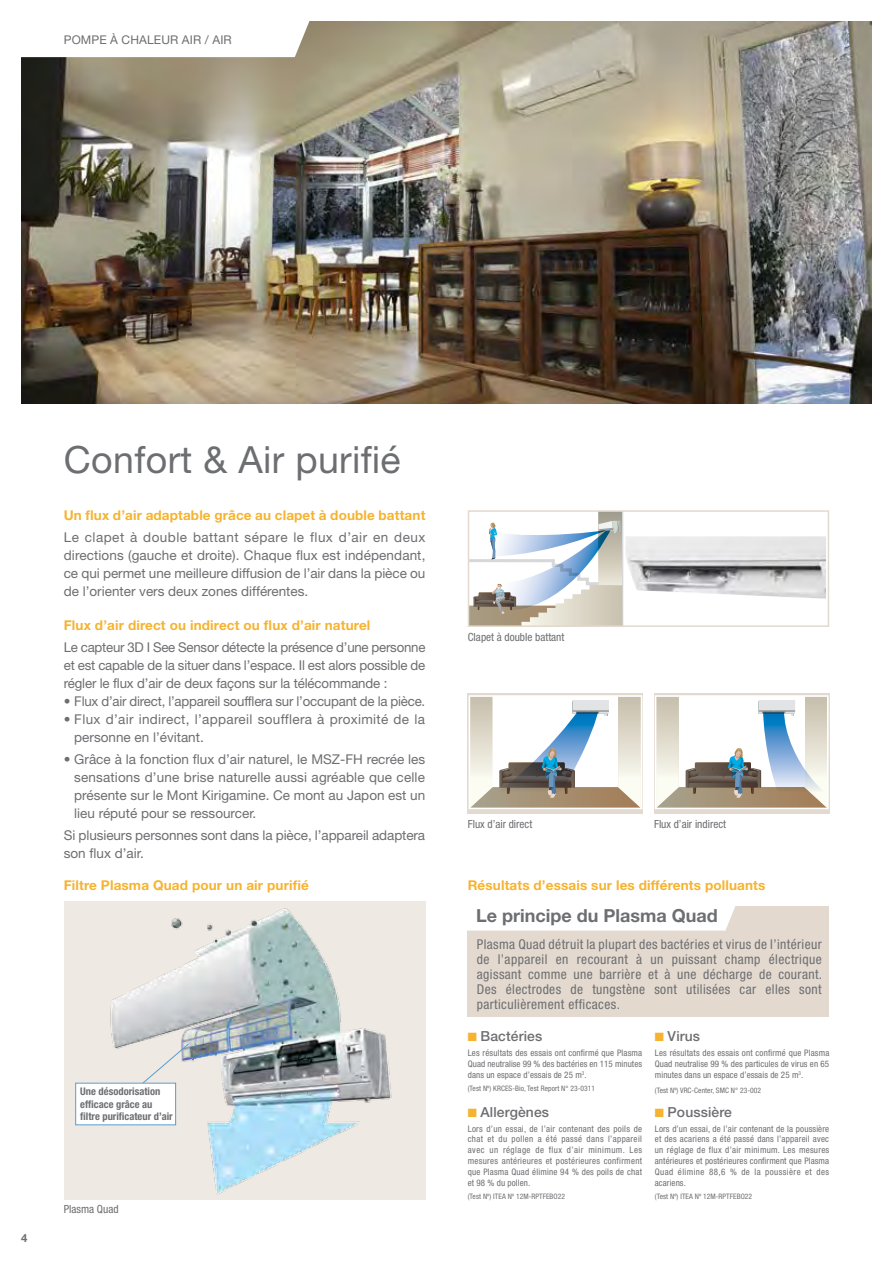
<style>
.page{position:relative;width:893px;height:1263px;background:#fff}
.page>*{position:absolute;margin:0;border:0;box-sizing:border-box;transform-origin:0 0}
.t1{font:37.5px "Helvetica Neue LT Pro";letter-spacing:.01em;color:#6d6e71}
.t2{font:700 18px "Helvetica Neue LT Pro";color:#6d6e71}
.t3{font:500 13.95px "Helvetica Neue LT Pro";letter-spacing:.01em;color:#6d6e71}
.t4{font:13.5px/18px "Helvetica Neue LT Pro";letter-spacing:-.005em;color:#6d6e71;text-align:justify}
.t5{font:condensed 13.5px/15px "Helvetica Neue LT Pro";letter-spacing:.03em;color:#6d6e71;text-align:justify}
.t6{font:700 13.5px "Helvetica Neue LT Pro";letter-spacing:.01em;color:#f6b32f}
.t7{font:13.5px/18px "Helvetica Neue LT Pro";letter-spacing:.025em;color:#6d6e71}
.t8{font:12px "Helvetica Neue LT Std";letter-spacing:.01em;color:#6d6e71}
.t9{font:condensed 11.25px "Helvetica Neue LT Pro";color:#6d6e71}
.t10{font:700 11.25px "Helvetica Neue LT Pro";color:#6d6e71}
.t11{font:700 condensed 10.5px/12.6px "Helvetica Neue LT Pro";color:#6d6e71}
.t12{font:condensed 9px/10.8px "Helvetica Neue LT Pro";letter-spacing:.01em;color:#6d6e71;text-align:justify}
.t13{font:condensed 7.5px "Helvetica Neue LT Pro";letter-spacing:.01em;color:#6d6e71}
.s1{color:#f6b32f}
</style>
<div class="page">
<img style="left:21px;top:21px;width:851px;height:383px">
<svg style="left:21px;top:21px;width:297px;height:36px"></svg>
<div style="left:468px;top:906px;width:361px;height:111px;background:#e3d9cf"></div>
<div style="left:468px;top:906px;width:267px;height:24px;background:#fff"></div>
<img style="left:64px;top:901px;width:361px;height:299px">
<div style="left:76px;top:1083px;width:100px;height:42px;background:#fff"></div>
<div style="left:75px;top:1083px;width:101px;height:42px;border:1px solid #589ecf"></div>
<svg style="left:139px;top:1043px;width:50px;height:43px;background:#e5e3e1"></svg>
<div style="left:654px;top:693px;width:175px;height:121px;background:#e3d9cf"></div>
<svg style="left:658px;top:698px;width:168px;height:108px;background:#c9cbc9"></svg>
<div style="left:655px;top:695px;width:174px;height:114px;border:2px solid #fff"></div>
<div style="left:468px;top:693px;width:175px;height:121px;background:#e3d9cf"></div>
<svg style="left:472px;top:698px;width:167px;height:108px;background:#c8cbc9"></svg>
<div style="left:469px;top:695px;width:173px;height:114px;border:2px solid #fff"></div>
<svg style="left:471px;top:513px;width:153px;height:111px"></svg>
<div style="left:468px;top:510px;width:361px;height:117px;border:2px solid #e3d9cf"></div>
<img style="left:626px;top:536px;width:200px;height:63px">
<p class="t8" style="left:64px;top:32px;width:169px">POMPE À CHALEUR AIR / AIR</p>
<h1 class="t1" style="left:64px;top:438px;width:338px">Confort &amp; Air purifié</h1>
<p class="t6" style="left:64px;top:507px;width:363px">Un flux d’air adaptable grâce au clapet à double battant</p>
<p class="t4" style="left:64px;top:528px;width:363px">Le clapet à double battant sépare le flux d’air en deux directions (gauche et droite). Chaque flux est indépendant, ce qui permet une meilleure diffusion de l’air dans la pièce ou de l’orienter vers deux zones différentes.</p>
<p class="t6" style="left:64px;top:616px;width:308px">Flux d’air direct ou indirect ou flux d’air naturel</p>
<p class="t4" style="left:64px;top:638px;width:363px">Le capteur 3D I See Sensor détecte la présence d’une personne et est capable de la situer dans l’espace. Il est alors possible de régler le flux d’air de deux façons sur la télécommande :</p>
<p class="t4" style="left:64px;top:692px;width:363px">• Flux d’air direct, l’appareil soufflera sur l’occupant de la pièce.</p>
<p class="t7" style="left:74px;top:710px;width:352px;text-indent:-11px">• Flux d’air indirect, l’appareil soufflera à proximité de la personne en l’évitant.</p>
<p class="t4" style="left:74px;top:750px;width:352px;text-indent:-11px">• Grâce à la fonction flux d’air naturel, le MSZ-FH recrée les sensations d’une brise naturelle aussi agréable que celle présente sur le Mont Kirigamine. Ce mont au Japon est un lieu réputé pour se ressourcer.</p>
<p class="t4" style="left:64px;top:826px;width:363px">Si plusieurs personnes sont dans la pièce, l’appareil adaptera son flux d’air.</p>
<p class="t6" style="left:64px;top:877px;width:247px">Filtre Plasma Quad pour un air purifié</p>
<p class="t10" style="left:21px;top:1231px;width:8px">4</p>
<p class="t11" style="left:80px;top:1085px;width:94px">Une désodorisation efficace grâce au filtre purificateur d’air</p>
<p class="t9" style="left:64px;top:1203px;width:56px">Plasma Quad</p>
<p class="t9" style="left:468px;top:630px;width:98px">Clapet à double battant</p>
<p class="t9" style="left:468px;top:817px;width:66px">Flux d’air direct</p>
<p class="t9" style="left:654px;top:817px;width:74px">Flux d’air indirect</p>
<p class="t6" style="left:468px;top:877px;width:299px">Résultats d’essais sur les différents polluants</p>
<h2 class="t2" style="left:476px;top:905px;width:243px">Le principe du Plasma Quad</h2>
<p class="t5" style="left:477px;top:937px;width:347px">Plasma Quad détruit la plupart des bactéries et virus de l’intérieur de l’appareil en recourant à un puissant champ électrique agissant comme une barrière et à une décharge de courant.<br>Des électrodes de tungstène sont utilisées car elles sont particulièrement efficaces.</p>
<p class="t3" style="left:468px;top:1028px;width:76px"><span class="s1">■</span> Bactéries</p>
<p class="t12" style="left:468px;top:1047px;width:176px">Les résultats des essais ont confirmé que Plasma Quad neutralise 99 % des bactéries en 115 minutes dans un espace d’essais de 25 m<sup>3</sup>.</p>
<p class="t13" style="left:468px;top:1084px;width:129px">(Test Nº) KRCES-Bio, Test Report N° 23-0311</p>
<p class="t3" style="left:468px;top:1103px;width:83px"><span class="s1">■</span> Allergènes</p>
<p class="t12" style="left:468px;top:1123px;width:176px">Lors d’un essai, de l’air contenant des poils de chat et du pollen a été passé dans l’appareil avec un réglage de flux d’air minimum. Les mesures antérieures et postérieures confirment que Plasma Quad élimine 94 % des poils de chat et 98 % du pollen.</p>
<p class="t13" style="left:468px;top:1192px;width:99px">(Test Nº) ITEA Nº 12M-RPTFEBO22</p>
<p class="t3" style="left:655px;top:1028px;width:47px"><span class="s1">■</span> Virus</p>
<p class="t12" style="left:655px;top:1047px;width:176px">Les résultats des essais ont confirmé que Plasma Quad neutralise 99 % des particules de virus en 65 minutes dans un espace d’essais de 25 m<sup>3</sup>.</p>
<p class="t13" style="left:655px;top:1086px;width:108px">(Test Nº) VRC-Center, SMC N° 23-002</p>
<p class="t3" style="left:655px;top:1103px;width:79px"><span class="s1">■</span> Poussière</p>
<p class="t12" style="left:655px;top:1123px;width:176px">Lors d’un essai, de l’air contenant de la poussière et des acariens a été passé dans l’appareil avec un réglage de flux d’air minimum. Les mesures antérieures et postérieures confirment que Plasma Quad élimine 88,6 % de la poussière et des acariens.</p>
<p class="t13" style="left:655px;top:1192px;width:99px">(Test Nº) ITEA Nº 12M-RPTFEBO22</p>
</div>
